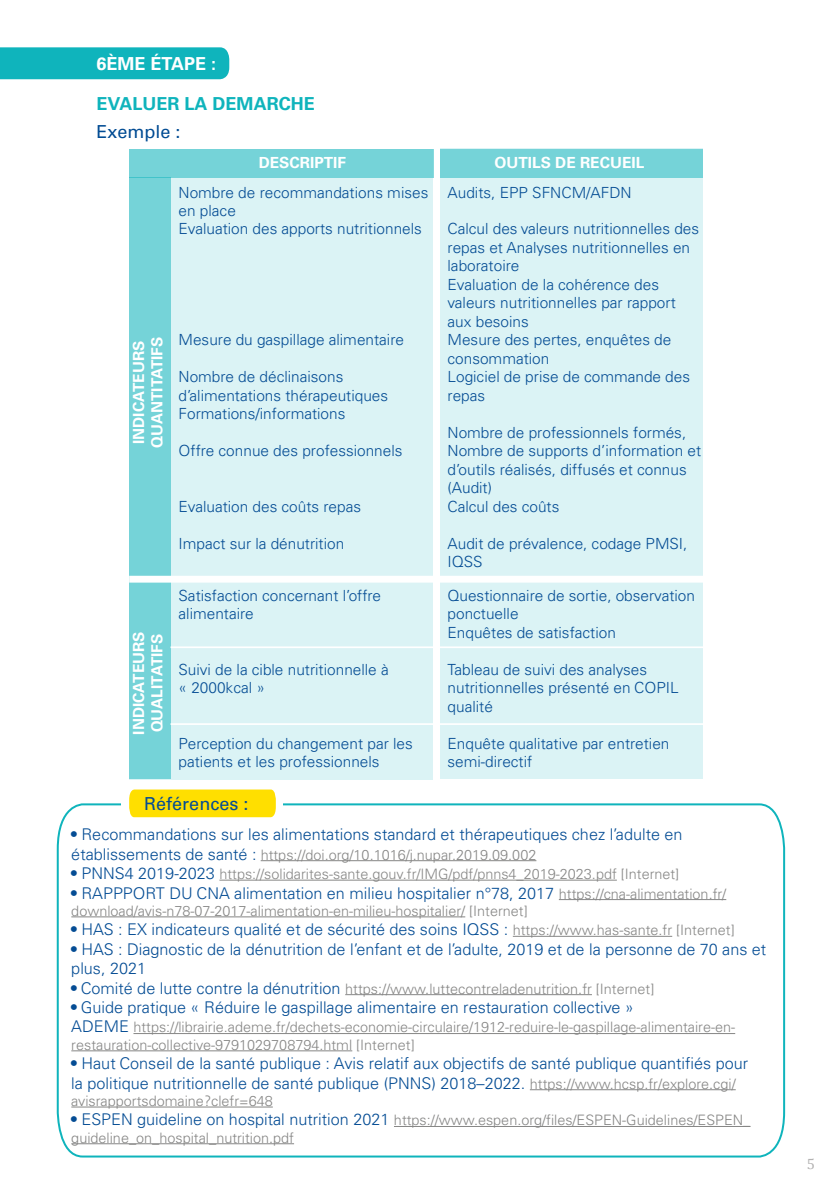
<style>
.page{position:relative;width:840px;height:1191px;background:#fff}
.page>*{position:absolute;margin:0;border:0;box-sizing:border-box;transform-origin:0 0}
.t1{font:700 18px "Univers";color:#0fb4bc}
.t2{font:18px "Univers";color:#044c94}
.t3{font:700 18px "Univers";color:#fff}
.t4{font:18px "Univers";color:#004b93}
.t5{font:300 16.2px/19.4px "Univers";color:#044c94}
.t6{font:300 15.4px/18.4px "Univers";color:#044c94}
.t7{font:700 15.4px/18.4px "Univers";color:#fff}
.t8{font:15px "Cambria";color:#b3b2b2}
.t9{font:300 14.4px/17.2px "Univers";color:#868685}
.t10{font:300 14.4px "Univers";color:#878786}
.s1{font-weight:400}
.s2{font-size:16.2px;color:#044c94}
.s3{font-weight:400;font-size:16.2px;color:#044c94}
.s4{font-size:14.4px;color:#868685}
.s5{color:#878786}
.s6{font-size:14.4px;color:#878786}
</style>
<div class="page">
<div style="left:0;top:47px;width:229px;height:32px;background:#0fb4bc"></div>
<div style="left:440px;top:148px;width:262px;height:631px;background:#dbf3f5"></div>
<div style="left:129px;top:149px;width:304px;height:630px;background:#dbf3f5"></div>
<div style="left:129px;top:149px;width:305px;height:29px;background:#75d3d8"></div>
<div style="left:129px;top:178px;width:41px;height:601px;background:#75d3d8"></div>
<div style="left:440px;top:149px;width:262px;height:29px;background:#75d3d8"></div>
<hr style="left:170px;top:646px;width:532px;height:2px;background:#fff">
<hr style="left:170px;top:723px;width:532px;height:2px;background:#fff">
<div style="left:129px;top:576px;width:573px;height:6px;background:#fff"></div>
<svg style="left:56px;top:803px;width:729px;height:355px"></svg>
<div style="left:121px;top:787px;width:162px;height:30px;background:#fff"></div>
<div style="left:129px;top:789px;width:147px;height:28px;background:#ffdf00"></div>
<hr style="left:260px;top:860px;width:276px;height:1px;background:#868685">
<hr style="left:219px;top:879px;width:397px;height:1px;background:#878786">
<hr style="left:558px;top:899px;width:167px;height:1px;background:#868685">
<hr style="left:71px;top:916px;width:394px;height:1px;background:#868685">
<hr style="left:512px;top:936px;width:159px;height:1px;background:#868685">
<hr style="left:345px;top:994px;width:246px;height:1px;background:#868685">
<hr style="left:133px;top:1033px;width:601px;height:1px;background:#868685">
<hr style="left:71px;top:1050px;width:281px;height:1px;background:#868685">
<hr style="left:529px;top:1089px;width:206px;height:1px;background:#868685">
<hr style="left:71px;top:1106px;width:202px;height:1px;background:#868685">
<hr style="left:394px;top:1126px;width:356px;height:1px;background:#868685">
<hr style="left:71px;top:1143px;width:223px;height:1px;background:#868685">
<p class="t3" style="left:96px;top:53px;width:121px">6ÈME ÉTAPE :</p>
<p class="t1" style="left:96px;top:93px;width:220px">EVALUER LA DEMARCHE</p>
<p class="t4" style="left:96px;top:120px;width:86px">Exemple :</p>
<p class="t7" style="left:258px;top:153px;width:89px">DESCRIPTIF</p>
<p class="t6" style="left:178px;top:183px;width:251px">Nombre de recommandations mises en place<br>Evaluation des apports nutritionnels</p>
<p class="t7" style="left:129px;top:448px;width:113px;rotate:-90deg">INDICATEURS<br>QUANTITATIFS</p>
<p class="t6" style="left:178px;top:331px;width:227px">Mesure du gaspillage alimentaire</p>
<p class="t6" style="left:178px;top:367px;width:211px">Nombre de déclinaisons d’alimentations thérapeutiques<br>Formations/informations</p>
<p class="t6" style="left:178px;top:441px;width:225px">Offre connue des professionnels</p>
<p class="t7" style="left:129px;top:734px;width:105px;rotate:-90deg">INDICATEURS<br>QUALITATIFS</p>
<p class="t6" style="left:178px;top:497px;width:184px">Evaluation des coûts repas</p>
<p class="t6" style="left:178px;top:534px;width:167px">Impact sur la dénutrition</p>
<p class="t6" style="left:178px;top:586px;width:204px">Satisfaction concernant l’offre alimentaire</p>
<p class="t6" style="left:178px;top:660px;width:212px">Suivi de la cible nutritionnelle à « 2000kcal »</p>
<p class="t6" style="left:178px;top:734px;width:236px">Perception du changement par les patients et les professionnels</p>
<p class="t7" style="left:494px;top:153px;width:151px">OUTILS DE RECUEIL</p>
<p class="t6" style="left:447px;top:183px;width:185px">Audits, EPP SFNCM/AFDN</p>
<p class="t6" style="left:447px;top:220px;width:253px">Calcul des valeurs nutritionnelles des repas et Analyses nutritionnelles en laboratoire<br>Evaluation de la cohérence des valeurs nutritionnelles par rapport aux besoins<br>Mesure des pertes, enquêtes de consommation<br>Logiciel de prise de commande des repas</p>
<p class="t6" style="left:447px;top:423px;width:255px">Nombre de professionnels formés,<br>Nombre de supports d’information et d’outils réalisés, diffusés et connus (Audit)<br>Calcul des coûts</p>
<p class="t6" style="left:447px;top:534px;width:241px">Audit de prévalence, codage PMSI,<br>IQSS</p>
<p class="t6" style="left:447px;top:586px;width:249px">Questionnaire de sortie, observation ponctuelle<br>Enquêtes de satisfaction</p>
<p class="t6" style="left:447px;top:660px;width:232px">Tableau de suivi des analyses nutritionnelles présenté en COPIL qualité</p>
<p class="t6" style="left:447px;top:734px;width:223px">Enquête qualitative par entretien semi-directif</p>
<p class="t2" style="left:144px;top:792px;width:106px">Références :</p>
<p class="t5" style="left:71px;top:824px;width:612px"><span class="s1">•</span> Recommandations sur les alimentations standard et thérapeutiques chez l’adulte en</p>
<p class="t9" style="left:71px;top:846px;width:466px"><span class="s2">établissements de santé :</span> https://doi.org/10.1016/j.nupar.2019.09.002</p>
<p class="t10" style="left:71px;top:865px;width:609px"><span class="s3">•</span> <span class="s2">PNNS4 2019-2023</span> https://solidarites-sante.gouv.fr/IMG/pdf/pnns4_2019-2023.pdf [Internet]</p>
<p class="t5" style="left:71px;top:883px;width:656px"><span class="s1">•</span> RAPPPORT DU CNA alimentation en milieu hospitalier n°78, 2017 <span class="s4">https://cna-alimentation.fr/</span></p>
<p class="t9" style="left:71px;top:902px;width:457px">download/avis-n78-07-2017-alimentation-en-milieu-hospitalier/ <span class="s5">[Internet]</span></p>
<p class="t5" style="left:71px;top:919px;width:664px"><span class="s1">•</span> HAS : EX indicateurs qualité et de sécurité des soins IQSS : <span class="s4">https://www.has-sante.fr</span> <span class="s6">[Internet]</span></p>
<p class="t5" style="left:71px;top:939px;width:696px"><span class="s1">•</span> HAS : Diagnostic de la dénutrition de l’enfant et de l’adulte, 2019 et de la personne de 70 ans et plus, 2021</p>
<p class="t9" style="left:71px;top:979px;width:584px"><span class="s3">•</span> <span class="s2">Comité de lutte contre la dénutrition</span> https://www.luttecontreladenutrition.fr <span class="s5">[Internet]</span></p>
<p class="t5" style="left:71px;top:997px;width:564px"><span class="s1">•</span> Guide pratique « Réduire le gaspillage alimentaire en restauration collective »</p>
<p class="t9" style="left:71px;top:1018px;width:665px"><span class="s2">ADEME</span> https://librairie.ademe.fr/dechets-economie-circulaire/1912-reduire-le-gaspillage-alimentaire-en&shy;restauration-collective-9791029708794.html <span class="s5">[Internet]</span></p>
<p class="t5" style="left:71px;top:1053px;width:678px"><span class="s1">•</span> Haut Conseil de la santé publique : Avis relatif aux objectifs de santé publique quantifiés pour la politique nutritionnelle de santé publique (PNNS) 2018–2022. <span class="s4">https://www.hcsp.fr/explore.cgi/</span></p>
<p class="t9" style="left:71px;top:1092px;width:203px">avisrapportsdomaine?clefr=648</p>
<p class="t9" style="left:71px;top:1111px;width:680px"><span class="s3">•</span> <span class="s2">ESPEN guideline on hospital nutrition 2021</span> https://www.espen.org/files/ESPEN-Guidelines/ESPEN_ guideline_on_hospital_nutrition.pdf</p>
<p class="t8" style="left:806px;top:1155px;width:10px">5</p>
</div>
